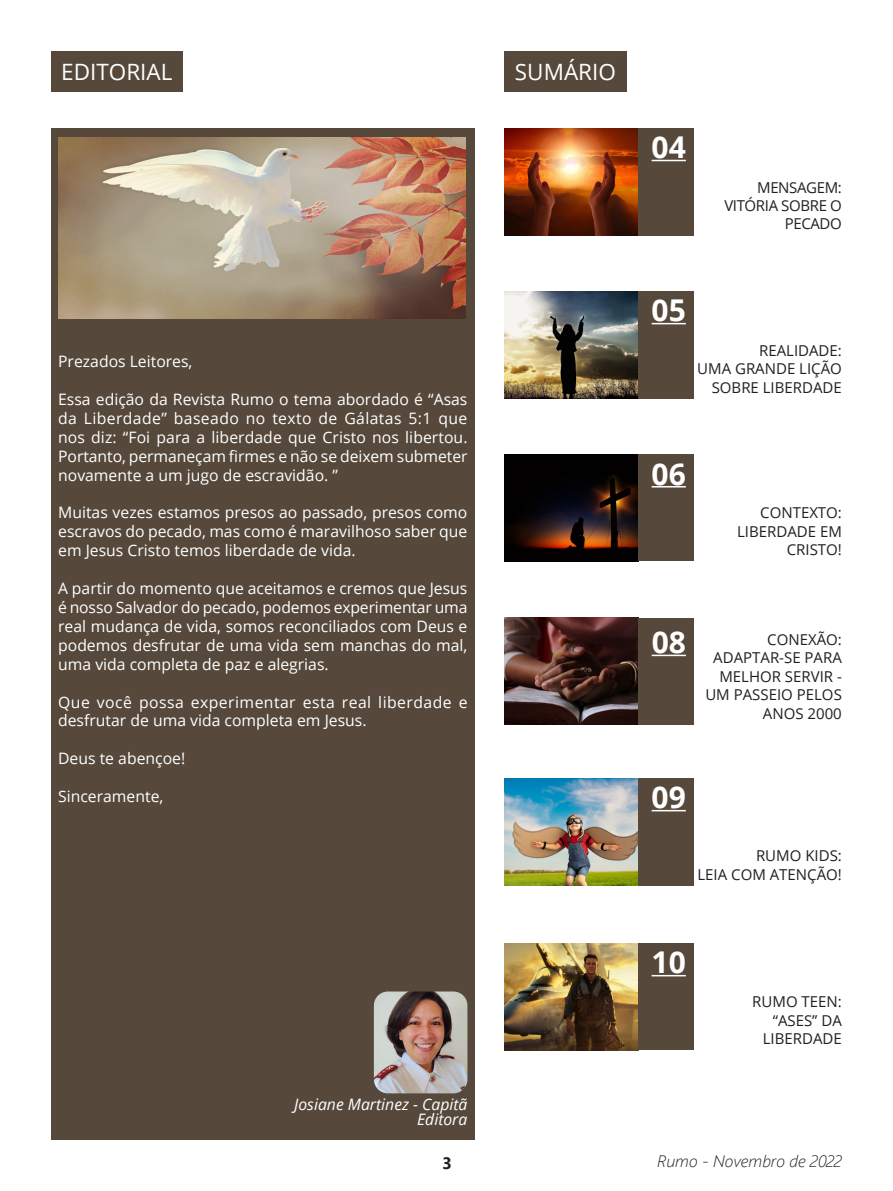
<style>
.page{position:relative;width:893px;height:1191px;background:#fff}
.page>*{position:absolute;margin:0;border:0;box-sizing:border-box;transform-origin:0 0}
.t1{font:700 30px "Open Sans";color:#fff}
.t2{font:22.5px "Open Sans";color:#fff}
.t3{font:italic 300 16.5px "Segoe UI";color:#231f20}
.t4{font:700 16.5px "Segoe UI";color:#231f20}
.t5{font:15.75px/18.9px "Open Sans";color:#fff;text-align:justify}
.t6{font:15.75px/18.9px "Open Sans";letter-spacing:.03em;color:#fff}
.t7{font:italic 15.75px/15px "Open Sans";color:#fff;text-align:right}
.t8{font:15px/18.5px "Open Sans";color:#231f20;text-align:right}
.t9{font:15px/18.5px "Open Sans";letter-spacing:-.025em;color:#231f20;text-align:right}
</style>
<div class="page">
<div style="left:51px;top:128px;width:424px;height:1012px;background:#56493b"></div>
<img style="left:504px;top:128px;width:135px;height:107px">
<img style="left:58px;top:137px;width:407px;height:182px">
<img style="left:504px;top:291px;width:135px;height:107px">
<img style="left:504px;top:617px;width:135px;height:107px">
<img style="left:504px;top:778px;width:135px;height:107px">
<img style="left:504px;top:454px;width:134px;height:107px">
<img style="left:504px;top:943px;width:134px;height:107px">
<img style="left:374px;top:991px;width:93px;height:102px">
<div style="left:51px;top:51px;width:132px;height:41px;background:#56493b"></div>
<div style="left:504px;top:51px;width:123px;height:41px;background:#56493b"></div>
<div style="left:639px;top:128px;width:55px;height:107px;background:#56493b"></div>
<div style="left:639px;top:291px;width:55px;height:107px;background:#56493b"></div>
<div style="left:639px;top:617px;width:55px;height:107px;background:#56493b"></div>
<div style="left:639px;top:778px;width:55px;height:107px;background:#56493b"></div>
<div style="left:638px;top:454px;width:56px;height:107px;background:#56493b"></div>
<div style="left:638px;top:943px;width:56px;height:107px;background:#56493b"></div>
<hr style="left:652px;top:160px;width:34px;height:1px;background:#fff">
<hr style="left:652px;top:323px;width:34px;height:1px;background:#fff">
<hr style="left:652px;top:486px;width:34px;height:1px;background:#fff">
<hr style="left:652px;top:810px;width:34px;height:1px;background:#fff">
<hr style="left:652px;top:654px;width:34px;height:2px;background:#fff">
<hr style="left:652px;top:975px;width:34px;height:1px;background:#fff">
<h2 class="t2" style="left:61px;top:56px;width:113px">EDITORIAL</h2>
<p class="t5" style="left:58px;top:352px;width:136px">Prezados Leitores,</p>
<p class="t5" style="left:58px;top:389px;width:411px">Essa edição da Revista Rumo o tema abordado é “Asas da Liberdade” baseado no texto de Gálatas 5:1 que nos diz: “Foi para a liberdade que Cristo nos libertou.<br>Portanto, permaneçam firmes e não se deixem submeter novamente a um jugo de escravidão. ”</p>
<p class="t5" style="left:58px;top:503px;width:411px">Muitas vezes estamos presos ao passado, presos como escravos do pecado, mas como é maravilhoso saber que em Jesus Cristo temos liberdade de vida.</p>
<p class="t5" style="left:58px;top:578px;width:411px">A partir do momento que aceitamos e cremos que Jesus é nosso Salvador do pecado, podemos experimentar uma real mudança de vida, somos reconciliados com Deus e podemos desfrutar de uma vida sem manchas do mal, uma vida completa de paz e alegrias.</p>
<p class="t6" style="left:58px;top:692px;width:411px">Que você possa experimentar esta real liberdade e desfrutar de uma vida completa em Jesus.</p>
<p class="t5" style="left:58px;top:748px;width:129px">Deus te abençoe!</p>
<p class="t5" style="left:58px;top:786px;width:107px">Sinceramente,</p>
<p class="t7" style="left:294px;top:1096px;width:175px">Josiane Martinez - Capitã<br>Editora</p>
<h2 class="t2" style="left:515px;top:56px;width:103px">SUMÁRIO</h2>
<h1 class="t1" style="left:652px;top:126px;width:36px">04</h1>
<p class="t9" style="left:724px;top:177px;width:119px">MENSAGEM:<br>VITÓRIA SOBRE O<br>PECADO</p>
<h1 class="t1" style="left:652px;top:289px;width:36px">05</h1>
<p class="t8" style="left:697px;top:340px;width:146px">REALIDADE:<br>UMA GRANDE LIÇÃO<br>SOBRE LIBERDADE</p>
<h1 class="t1" style="left:652px;top:452px;width:36px">06</h1>
<p class="t8" style="left:737px;top:503px;width:106px">CONTEXTO:<br>LIBERDADE EM<br>CRISTO!</p>
<h1 class="t1" style="left:652px;top:621px;width:36px">08</h1>
<p class="t8" style="left:705px;top:630px;width:138px">CONEXÃO:<br>ADAPTAR-SE PARA<br>MELHOR SERVIR -<br>UM PASSEIO PELOS<br>ANOS 2000</p>
<h1 class="t1" style="left:652px;top:776px;width:36px">09</h1>
<p class="t8" style="left:697px;top:846px;width:146px">RUMO KIDS:<br>LEIA COM ATENÇÃO!</p>
<h1 class="t1" style="left:652px;top:941px;width:36px">10</h1>
<p class="t8" style="left:752px;top:992px;width:91px">RUMO TEEN: “ASES” DA<br>LIBERDADE</p>
<p class="t4" style="left:442px;top:1147px;width:11px">3</p>
<p class="t3" style="left:657px;top:1145px;width:186px">Rumo - Novembro de 2022</p>
</div>
